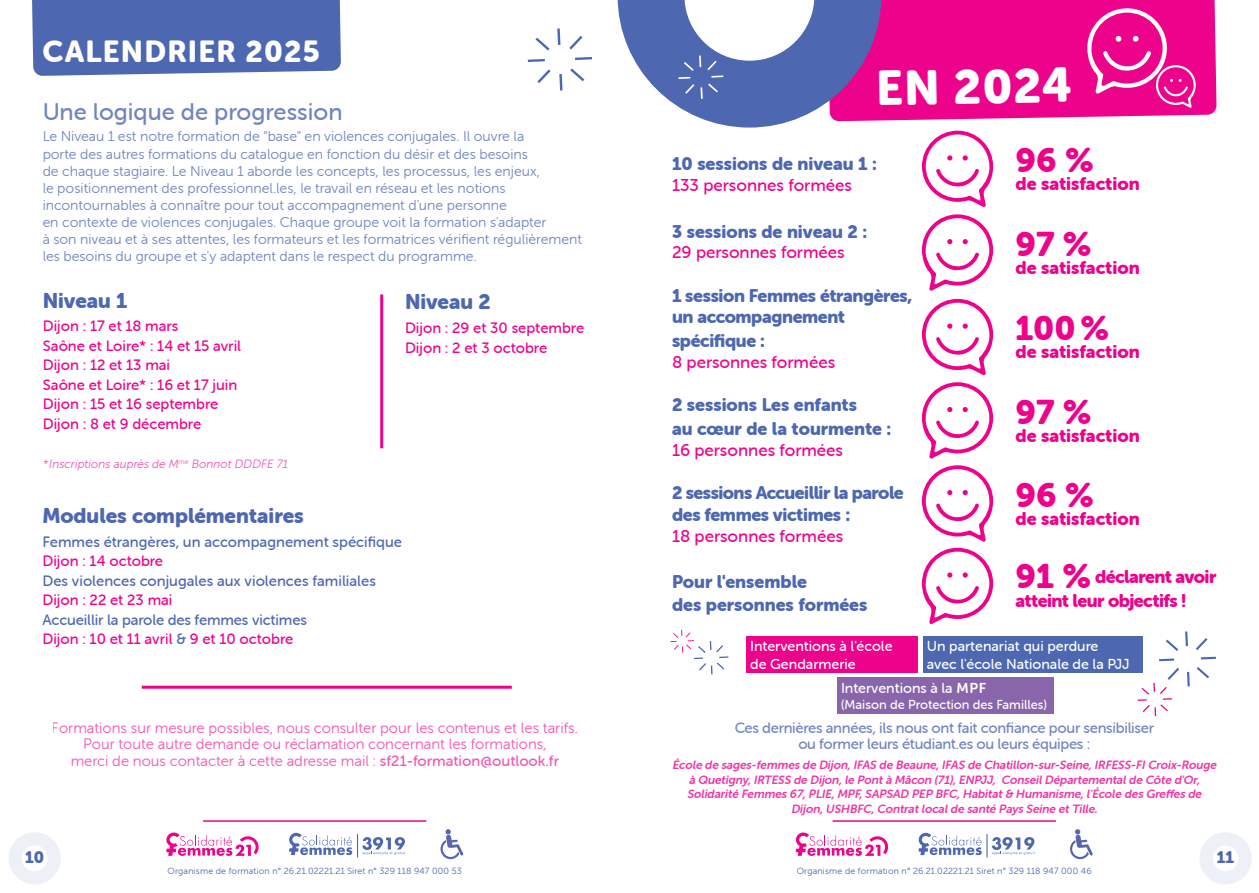
<style>
.page{position:relative;width:1259px;height:893px;background:#fff}
.page>*{position:absolute;margin:0;border:0;box-sizing:border-box;transform-origin:0 0}
.t1{font:48px "Museo Sans Rounded 900";color:#fff}
.t2{font:33.75px "Museo Sans Rounded 900";color:#ed028c}
.t3{font:30px "Museo Sans Rounded 900";letter-spacing:.04em;color:#fff}
.t4{font:24px "Museo Sans Rounded 500";color:#4d67b0}
.t5{font:21px "Museo Sans Rounded 900";color:#4d67b0}
.t6{font:18px/21.6px "Museo Sans Rounded 900";letter-spacing:-.01em;color:#4d67b0}
.t7{font:18px "Museo Sans Rounded 900";color:#ed028c}
.t8{font:18px/22.2px "Museo Sans Rounded 900";letter-spacing:-.03em;color:#4d67b0}
.t9{font:18px "Museo Sans Rounded 900";letter-spacing:-.03em;color:#ed028c}
.t10{font:17.1px "Museo Sans Rounded 500";color:#ed028c}
.t11{font:16.5px "Museo Sans Rounded 900";color:#4d67b0}
.t12{font:15px/19.5px "Museo Sans Rounded 500";letter-spacing:-.01em;color:#4d67b0}
.t13{font:15px/16.5px "Museo Sans Rounded 300";color:#ed028c;text-align:center}
.t14{font:15px/19.5px "Museo Sans Rounded 500";color:#ed028c}
.t15{font:14.4px/17.2px "Museo Sans Rounded 500";color:#fff}
.t16{font:14.25px/17.1px "Museo Sans Rounded 300";color:#4d67b0}
.t17{font:12.9px "Museo Sans Rounded 500";color:#fff}
.t18{font:italic 12px/14.4px "Museo Sans Rounded 700";letter-spacing:-.01em;color:#ed028c;text-align:center}
.t19{font:italic 12px "Museo Sans Rounded 300";color:#ed028c}
.t20{font:9px "Museo Sans Rounded 300";letter-spacing:.02em;color:#4d67b0}
.s1{color:#ed028c}
.s2{font-size:18.6px}
.s3{font-size:33.75px}
.s4{font-family:"Museo Sans Rounded 700"}
.s5{font-family:"Museo Sans Rounded 500"}
</style>
<div class="page">
<svg style="left:9px;top:832px;width:52px;height:52px"></svg>
<svg style="left:166px;top:832px;width:93px;height:24px"></svg>
<svg style="left:795px;top:832px;width:94px;height:24px"></svg>
<svg style="left:289px;top:833px;width:116px;height:24px"></svg>
<svg style="left:918px;top:833px;width:116px;height:24px"></svg>
<svg style="left:440px;top:829px;width:23px;height:30px"></svg>
<svg style="left:1070px;top:829px;width:23px;height:30px"></svg>
<hr style="left:832px;top:820px;width:224px;height:2px;background:#ed028c">
<hr style="left:203px;top:820px;width:223px;height:2px;background:#ed028c">
<svg style="left:1200px;top:832px;width:51px;height:52px"></svg>
<div style="left:32px;top:0;width:309px;height:76px;background:#4d67b0"></div>
<svg style="left:559px;top:74px;width:3px;height:17px"></svg>
<svg style="left:570px;top:68px;width:14px;height:13px"></svg>
<svg style="left:575px;top:57px;width:17px;height:3px"></svg>
<svg style="left:569px;top:36px;width:13px;height:14px"></svg>
<svg style="left:557px;top:28px;width:3px;height:17px"></svg>
<svg style="left:535px;top:38px;width:14px;height:13px"></svg>
<svg style="left:528px;top:59px;width:17px;height:3px"></svg>
<svg style="left:537px;top:69px;width:13px;height:14px"></svg>
<div style="left:881px;top:0;width:335px;height:121px;background:#ed028c"></div>
<svg style="left:617px;top:0;width:264px;height:128px"></svg>
<div style="left:746px;top:636px;width:171px;height:37px;background:#ed028c"></div>
<div style="left:837px;top:677px;width:216px;height:37px;background:#8966ac"></div>
<div style="left:922px;top:636px;width:220px;height:37px;background:#4d67b0"></div>
<svg style="left:1087px;top:8px;width:108px;height:100px;background:#ef2a9e"></svg>
<svg style="left:922px;top:131px;width:71px;height:76px"></svg>
<svg style="left:922px;top:465px;width:71px;height:77px"></svg>
<svg style="left:922px;top:299px;width:71px;height:76px"></svg>
<svg style="left:922px;top:214px;width:71px;height:77px"></svg>
<svg style="left:922px;top:382px;width:71px;height:77px"></svg>
<svg style="left:922px;top:548px;width:71px;height:76px"></svg>
<svg style="left:1187px;top:672px;width:2px;height:14px"></svg>
<svg style="left:1196px;top:667px;width:13px;height:11px"></svg>
<svg style="left:1200px;top:657px;width:16px;height:2px"></svg>
<svg style="left:1195px;top:638px;width:12px;height:12px"></svg>
<svg style="left:1185px;top:631px;width:3px;height:15px"></svg>
<svg style="left:1166px;top:640px;width:12px;height:11px"></svg>
<svg style="left:1159px;top:658px;width:15px;height:3px"></svg>
<svg style="left:1137px;top:668px;width:42px;height:48px"></svg>
<svg style="left:670px;top:630px;width:58px;height:44px"></svg>
<hr style="left:142px;top:686px;width:370px;height:3px;background:#ed028c">
<hr style="left:380px;top:294px;width:3px;height:154px;background:#ed028c">
<h3 class="t3" style="left:43px;top:34px;width:279px">CALENDRIER 2025</h3>
<h3 class="t4" style="left:43px;top:99px;width:301px">Une logique de progression</h3>
<p class="t16" style="left:43px;top:128px;width:541px">Le Niveau 1 est notre formation de "base" en violences conjugales. Il ouvre la<br>porte des autres formations du catalogue en fonction du désir et des besoins<br>de chaque stagiaire. Le Niveau 1 aborde les concepts, les processus, les enjeux,<br>le positionnement des professionnel.les, le travail en réseau et les notions incontournables à connaître pour tout accompagnement d'une personne<br>en contexte de violences conjugales. Chaque groupe voit la formation s'adapter<br>à son niveau et à ses attentes, les formateurs et les formatrices vérifient régulièrement les besoins du groupe et s'y adaptent dans le respect du programme.</p>
<h3 class="t5" style="left:43px;top:288px;width:86px">Niveau 1</h3>
<p class="t14" style="left:43px;top:316px;width:200px">Dijon : 17 et 18 mars<br>Saône et Loire* : 14 et 15 avril<br>Dijon : 12 et 13 mai<br>Saône et Loire* : 16 et 17 juin<br>Dijon : 15 et 16 septembre<br>Dijon : 8 et 9 décembre</p>
<h3 class="t5" style="left:405px;top:290px;width:87px">Niveau 2</h3>
<p class="t14" style="left:405px;top:318px;width:181px">Dijon : 29 et 30 septembre<br>Dijon : 2 et 3 octobre</p>
<p class="t19" style="left:43px;top:458px;width:248px">*Inscriptions auprès de M<sup>me</sup> BonnotDDDFE 71</p>
<h3 class="t5" style="left:43px;top:504px;width:263px">Modules complémentaires</h3>
<p class="t12" style="left:43px;top:532px;width:361px">Femmes étrangères, un accompagnement spécifique</p>
<p class="t14" style="left:43px;top:551px;width:122px">Dijon : 14 octobre</p>
<p class="t12" style="left:43px;top:571px;width:335px">Des violences conjugales aux violences familiales</p>
<p class="t14" style="left:43px;top:590px;width:131px">Dijon : 22 et 23 mai</p>
<p class="t12" style="left:43px;top:610px;width:266px">Accueillir la parole des femmes victimes<br><span class="s1">Dijon : 10 et 11 avril</span> &amp; <span class="s1">9 et 10 octobre</span></p>
<h1 class="t1" style="left:875px;top:61px;width:197px;rotate:-1deg">EN 2024</h1>
<p class="t6" style="left:672px;top:153px;width:206px">10 sessions de niveau 1 :</p>
<p class="t10" style="left:672px;top:176px;width:181px">133 personnes formées</p>
<p class="t6" style="left:672px;top:221px;width:197px">3 sessions de niveau 2 :</p>
<p class="t10" style="left:672px;top:243px;width:174px">29 personnes formées</p>
<p class="t6" style="left:672px;top:285px;width:241px">1 session Femmes étrangères, un accompagnement</p>
<p class="t6" style="left:672px;top:330px;width:94px">spécifique :</p>
<p class="t10" style="left:672px;top:352px;width:165px">8 personnes formées</p>
<p class="t6" style="left:672px;top:393px;width:221px;line-height:24px">2 sessions Les enfants<br>au cœur de la tourmente :</p>
<p class="t10" style="left:672px;top:440px;width:173px">16 personnes formées</p>
<p class="t8" style="left:672px;top:482px;width:233px">2 sessions Accueillir la parole des femmes victimes <span class="s2">:</span></p>
<p class="t10" style="left:672px;top:526px;width:173px">18 personnes formées</p>
<h2 class="t2" style="left:1015px;top:141px;width:80px">96 %</h2>
<p class="t7" style="left:1015px;top:174px;width:126px">de satisfaction</p>
<h2 class="t2" style="left:1015px;top:225px;width:78px">97 %</h2>
<p class="t7" style="left:1015px;top:257px;width:126px">de satisfaction</p>
<h2 class="t2" style="left:1015px;top:309px;width:95px">100 %</h2>
<p class="t7" style="left:1015px;top:342px;width:126px">de satisfaction</p>
<h2 class="t2" style="left:1015px;top:393px;width:78px">97 %</h2>
<p class="t7" style="left:1015px;top:425px;width:126px">de satisfaction</p>
<h2 class="t2" style="left:1015px;top:476px;width:80px">96 %</h2>
<p class="t7" style="left:1015px;top:508px;width:126px">de satisfaction</p>
<p class="t9" style="left:1015px;top:567px;width:202px"><span class="s3">91 %</span> déclarent avoir</p>
<p class="t6" style="left:672px;top:570px;width:197px;line-height:23.5px">Pour l'ensemble<br>des personnes formées</p>
<p class="t15" style="left:750px;top:638px;width:144px">Interventions à l'école de Gendarmerie</p>
<p class="t15" style="left:841px;top:680px;width:147px">Interventions à la <span class="s4">MPF</span></p>
<p class="t17" style="left:841px;top:697px;width:208px">(Maison de Protection des Familles)</p>
<p class="t9" style="left:1015px;top:590px;width:172px">atteint leur objectifs !</p>
<p class="t15" style="left:927px;top:638px;width:204px">Un partenariat qui perdure avec l'école Nationale de la PJJ</p>
<p class="t13" style="left:52px;top:719px;width:528px">Formations sur mesure possibles, nous consulter pour les contenus et les tarifs.<br>Pour toute autre demande ou réclamation concernant les formations,<br>merci de nous contacter à cette adresse mail : <span class="s5">sf21-formation@outlook.fr</span></p>
<p class="t12" style="left:734px;top:719px;width:421px;line-height:16.5px;text-align:center">Ces dernières années, ils nous ont fait confiance pour sensibiliser ou former leurs étudiant.es ou leurs équipes :</p>
<p class="t18" style="left:672px;top:758px;width:548px">École de sages-femmes de Dijon,IFAS de Beaune,IFAS de Chatillon-sur-Seine,IRFESS-FICroix-Rouge à Quetigny,IRTESS de Dijon,le Pontà Mâcon (71),ENPJJ, ConseilDépartementalde Côte d'Or, Solidarité Femmes 67,PLIE,MPF,SAPSAD PEP BFC,Habitat&amp; Humanisme,l'École des Greffes de Dijon,USHBFC,Contratlocalde santé Pays Seine etTille.</p>
<p class="t11" style="left:25px;top:848px;width:21px">10</p>
<p class="t20" style="left:168px;top:866px;width:296px">Organisme de formation n° 26.21.02221.21 Siret n° 329 118 947 000 53</p>
<p class="t20" style="left:797px;top:866px;width:296px">Organisme de formation n° 26.21.02221.21 Siret n° 329 118 947 000 46</p>
<p class="t11" style="left:1216px;top:848px;width:19px">11</p>
</div>
